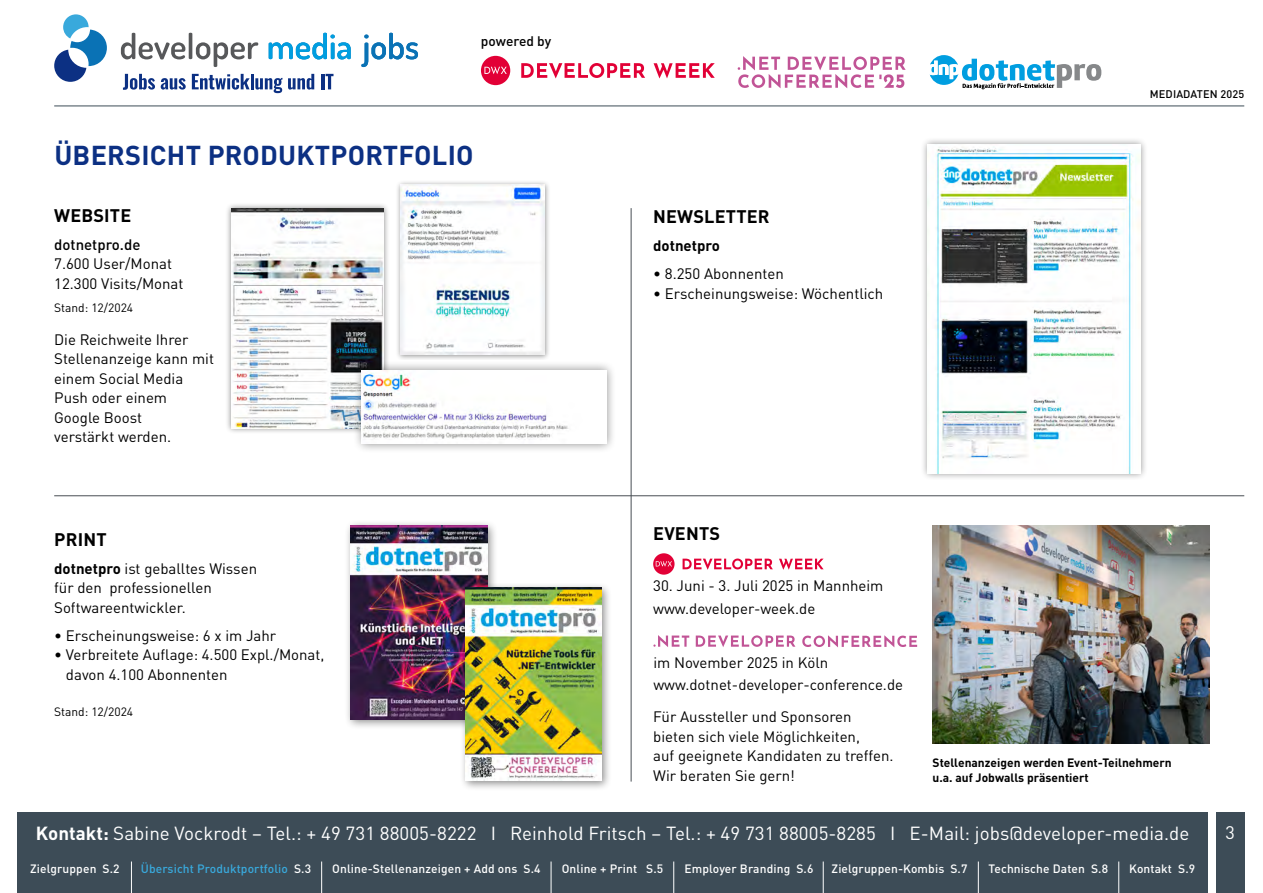
<style>
.page{position:relative;width:1263px;height:893px;background:#fff}
.page>*{position:absolute;margin:0;border:0;box-sizing:border-box;transform-origin:0 0}
.t1{font:700 27px "DINOT";letter-spacing:.01em;color:#0c3083}
.t2{font:18.75px "DINOT";letter-spacing:.005em;color:#fff}
.t3{font:700 18px "DINOT";letter-spacing:.01em;color:#000}
.t4{font:18px "DINOT";color:#fff}
.t5{font:15px/19.5px "DINOT";color:#000}
.t6{font:500 15px "DINOT";color:#000}
.t7{font:700 15px "DINOT";color:#000}
.t8{font:500 13.65px "DINOT";color:#000}
.t9{font:500 12px "DINOT";letter-spacing:.01em;color:#fff}
.t10{font:700 12px/15px "DINOT";color:#000}
.t11{font:500 12px "DINOT";letter-spacing:.01em;color:#39a9dc}
.t12{font:12px "DINOT";color:#000}
.t13{font:500 10.95px "DINOT";letter-spacing:.01em;color:#000}
.s1{font-weight:700}
.s2{color:#fff}
</style>
<div class="page">
<hr style="left:54px;top:106px;width:1190px;height:1px;background:#3d4c57">
<div style="left:920px;top:137px;width:228px;height:344px;background:#000;opacity:.45"></div>
<img style="left:928px;top:145px;width:212px;height:328px">
<div style="left:344px;top:519px;width:154px;height:211px;background:#000;opacity:.45"></div>
<img style="left:351px;top:526px;width:136px;height:193px">
<div style="left:460px;top:582px;width:151px;height:208px;background:#000;opacity:.45"></div>
<img style="left:465px;top:588px;width:136px;height:192px">
<img style="left:932px;top:526px;width:277px;height:218px">
<svg style="left:682px;top:558px;width:142px;height:12px"></svg>
<div style="left:653px;top:553px;width:21px;height:22px;background:#e20036;border-radius:50%"></div>
<svg style="left:656px;top:561px;width:16px;height:6px"></svg>
<svg style="left:653px;top:635px;width:36px;height:12px"></svg>
<svg style="left:696px;top:635px;width:99px;height:12px"></svg>
<svg style="left:802px;top:635px;width:115px;height:12px"></svg>
<hr style="left:54px;top:495px;width:1190px;height:1px;background:#484e54">
<hr style="left:631px;top:208px;width:1px;height:574px;background:#484e54">
<div style="left:225px;top:202px;width:164px;height:232px;background:#000;opacity:.45"></div>
<img style="left:231px;top:208px;width:153px;height:220px">
<div style="left:352px;top:360px;width:264px;height:94px;background:#000;opacity:.45"></div>
<img style="left:362px;top:370px;width:245px;height:74px">
<div style="left:395px;top:179px;width:155px;height:181px;background:#000;opacity:.45"></div>
<img style="left:401px;top:185px;width:144px;height:170px">
<svg style="left:54px;top:14px;width:53px;height:68px"></svg>
<svg style="left:121px;top:33px;width:137px;height:34px"></svg>
<svg style="left:269px;top:33px;width:82px;height:26px"></svg>
<svg style="left:361px;top:33px;width:57px;height:34px"></svg>
<svg style="left:123px;top:74px;width:32px;height:16px"></svg>
<svg style="left:161px;top:78px;width:25px;height:12px"></svg>
<svg style="left:192px;top:74px;width:122px;height:19px"></svg>
<hr style="left:321px;top:74px;width:3px;height:15px;background:#0c3083">
<svg style="left:326px;top:74px;width:7px;height:15px"></svg>
<svg style="left:929px;top:55px;width:172px;height:34px"></svg>
<svg style="left:521px;top:63px;width:194px;height:15px"></svg>
<div style="left:481px;top:56px;width:29px;height:29px;background:#e20036;border-radius:50%"></div>
<svg style="left:484px;top:67px;width:23px;height:7px"></svg>
<svg style="left:738px;top:56px;width:168px;height:32px"></svg>
<div style="left:1216px;top:812px;width:28px;height:81px;background:#3d4c57"></div>
<div style="left:18px;top:812px;width:1190px;height:81px;background:#3d4c57"></div>
<hr style="left:131px;top:861px;width:1px;height:32px;background:#fff">
<hr style="left:321px;top:861px;width:1px;height:32px;background:#fff">
<hr style="left:551px;top:861px;width:1px;height:32px;background:#fff">
<hr style="left:673px;top:861px;width:1px;height:32px;background:#fff">
<hr style="left:823px;top:861px;width:1px;height:32px;background:#fff">
<hr style="left:978px;top:861px;width:1px;height:32px;background:#fff">
<hr style="left:1118px;top:861px;width:1px;height:32px;background:#fff">
<p class="t8" style="left:481px;top:32px;width:72px">powered by</p>
<h1 class="t1" style="left:54px;top:138px;width:421px">ÜBERSICHT PRODUKTPORTFOLIO</h1>
<p class="t3" style="left:54px;top:204px;width:78px">WEBSITE</p>
<p class="t6" style="left:54px;top:235px;width:88px">dotnetpro.de</p>
<p class="t5" style="left:54px;top:254px;width:131px">7.600 User/Monat<br>12.300 Visits/Monat</p>
<p class="t12" style="left:54px;top:301px;width:80px">Stand: 12/2024</p>
<p class="t5" style="left:54px;top:329px;width:161px">Die Reichweite Ihrer<br>Stellenanzeige kann mit einem Social Media<br>Push oder einem<br>Google Boost<br>verstärkt werden.</p>
<p class="t3" style="left:54px;top:527px;width:54px">PRINT</p>
<p class="t5" style="left:54px;top:558px;width:204px"><span class="s1">dotnetpro</span> ist geballtes Wissen für den professionellen<br>Softwareentwickler.</p>
<p class="t5" style="left:54px;top:625px;width:224px">• Erscheinungsweise: 6 x im Jahr</p>
<p class="t5" style="left:66px;top:645px;width:260px;text-indent:-12px">• Verbreitete Auflage: 4.500 Expl./Monat, davon 4.100 Abonnenten</p>
<p class="t12" style="left:54px;top:704px;width:80px">Stand: 12/2024</p>
<p class="t3" style="left:653px;top:205px;width:118px">NEWSLETTER</p>
<p class="t7" style="left:653px;top:236px;width:68px">dotnetpro</p>
<p class="t5" style="left:653px;top:264px;width:132px">• 8.250 Abonnenten</p>
<p class="t5" style="left:653px;top:283px;width:232px">• Erscheinungsweise: Wöchentlich</p>
<p class="t13" style="left:1150px;top:87px;width:96px">MEDIADATEN 2025</p>
<p class="t3" style="left:653px;top:521px;width:68px">EVENTS</p>
<p class="t5" style="left:653px;top:574px;width:232px;line-height:22.2px">30. Juni - 3. Juli 2025 in Mannheim www.developer-week.de</p>
<p class="t5" style="left:653px;top:651px;width:251px;line-height:22.2px">im November 2025 in Köln www.dotnet-developer-conference.de</p>
<p class="t5" style="left:653px;top:707px;width:242px">Für Aussteller und Sponsoren bieten sich viele Möglichkeiten,<br>auf geeignete Kandidaten zu treffen.<br>Wir beraten Sie gern!</p>
<p class="t10" style="left:932px;top:754px;width:241px">Stellenanzeigen werden Event-Teilnehmern u.a. auf Jobwalls präsentiert</p>
<p class="t2" style="left:36px;top:821px;width:1155px"><span class="s1">Kontakt:</span> Sabine Vockrodt – Tel.: + 49 731 88005-8222 I Reinhold Fritsch – Tel.: + 49 731 88005-8285 I E-Mail: jobs@developer-media.de</p>
<p class="t9" style="left:30px;top:861px;width:91px">Zielgruppen S.2</p>
<p class="t11" style="left:141px;top:861px;width:172px">Übersicht Produktportfolio <span class="s2">S.3</span></p>
<p class="t9" style="left:332px;top:861px;width:210px">Online-Stellenanzeigen + Add ons S.4</p>
<p class="t9" style="left:562px;top:861px;width:103px">Online + Print S.5</p>
<p class="t9" style="left:684px;top:861px;width:131px">Employer Branding S.6</p>
<p class="t9" style="left:831px;top:861px;width:137px">Zielgruppen-Kombis S.7</p>
<p class="t9" style="left:989px;top:861px;width:121px">Technische Daten S.8</p>
<p class="t9" style="left:1129px;top:861px;width:67px">Kontakt S.9</p>
<p class="t4" style="left:1225px;top:821px;width:11px">3</p>
</div>
